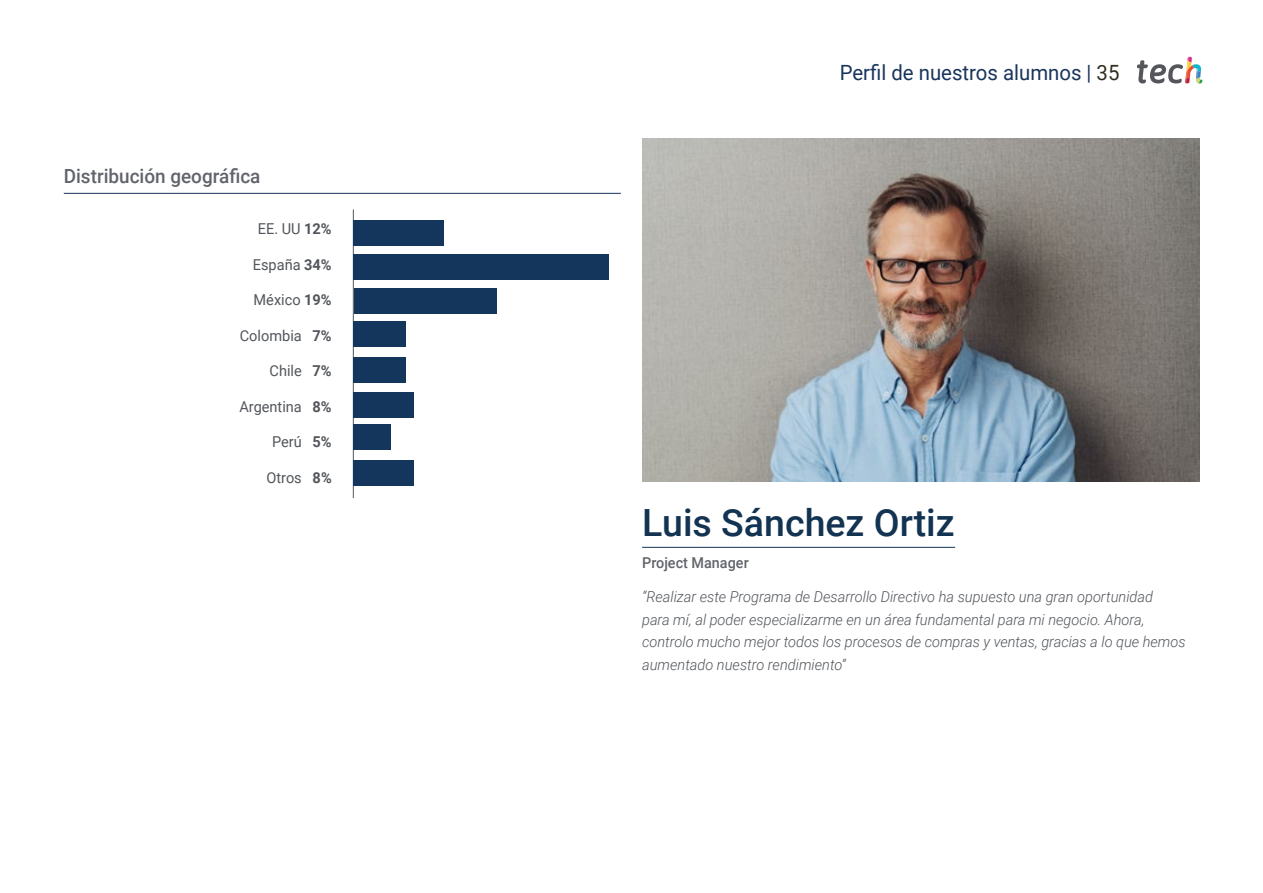
<style>
.page{position:relative;width:1263px;height:893px;background:#fff}
.page>*{position:absolute;margin:0;border:0;box-sizing:border-box;transform-origin:0 0}
.t1{font:500 37.5px "Roboto";color:#123352}
.t2{font:21px "Roboto";color:#1a355c}
.t3{font:500 19.5px "Roboto";color:#61646a}
.t4{font:italic 300 15px/22.5px "Roboto";color:#52555b}
.t5{font:15px "Roboto";color:#52555b}
.t6{font:500 15px "Roboto";color:#61646a;scale:.96 1}
.s1{font-weight:700}
.s2{color:#312e20}
</style>
<div class="page">
<hr style="left:642px;top:547px;width:313px;height:1px;background:#123352">
<hr style="left:64px;top:193px;width:557px;height:1px;background:#17355b">
<hr style="left:353px;top:209px;width:1px;height:289px;background:#52555b">
<svg style="left:1137px;top:57px;width:65px;height:27px"></svg>
<img style="left:642px;top:138px;width:557px;height:343px">
<div style="left:354px;top:460px;width:60px;height:26px;background:#14365c"></div>
<div style="left:354px;top:425px;width:37px;height:25px;background:#14365c"></div>
<div style="left:354px;top:392px;width:60px;height:25px;background:#14365c"></div>
<div style="left:354px;top:357px;width:52px;height:25px;background:#14365c"></div>
<div style="left:354px;top:321px;width:52px;height:26px;background:#14365c"></div>
<div style="left:354px;top:289px;width:142px;height:25px;background:#14365c"></div>
<div style="left:354px;top:254px;width:255px;height:26px;background:#14365c"></div>
<div style="left:354px;top:220px;width:90px;height:26px;background:#14365c"></div>
<h3 class="t3" style="left:64px;top:162px;width:198px">Distribución geográfica</h3>
<p class="t5" style="left:258px;top:218px;width:75px">EE. UU <span class="s1">12%</span></p>
<p class="t5" style="left:253px;top:254px;width:80px">España <span class="s1">34%</span></p>
<p class="t5" style="left:254px;top:289px;width:80px">México <span class="s1">19%</span></p>
<p class="t5" style="left:240px;top:325px;width:93px">Colombia <span class="s1">7%</span></p>
<p class="t5" style="left:270px;top:360px;width:64px">Chile <span class="s1">7%</span></p>
<p class="t5" style="left:239px;top:396px;width:94px">Argentina <span class="s1">8%</span></p>
<p class="t5" style="left:272px;top:431px;width:61px">Perú <span class="s1">5%</span></p>
<p class="t5" style="left:266px;top:467px;width:67px">Otros <span class="s1">8%</span></p>
<h2 class="t2" style="left:840px;top:57px;width:281px">Perfil de nuestros alumnos | <span class="s2">35</span></h2>
<h1 class="t1" style="left:642px;top:496px;width:314px">Luis Sánchez Ortiz</h1>
<p class="t6" style="left:642px;top:552px;width:113px">Project Manager</p>
<p class="t4" style="left:642px;top:585px;width:545px">“Realizar este Programa de Desarrollo Directivo ha supuesto una gran oportunidad<br>para mí, al poder especializarme en un área fundamental para mi negocio. Ahora, controlo mucho mejor todos los procesos de compras y ventas, gracias a lo que hemos aumentado nuestro rendimiento”</p>
</div>
